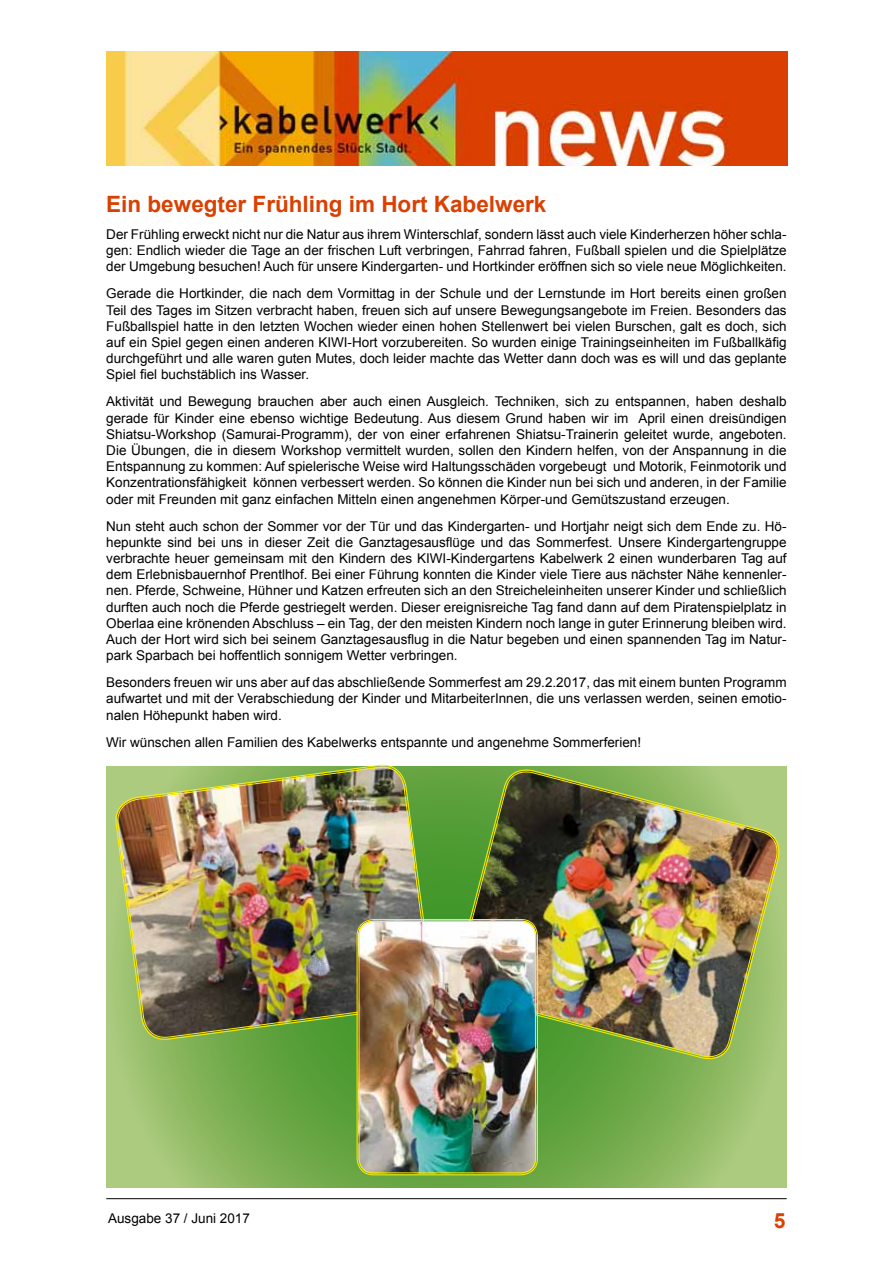
<style>
.page{position:relative;width:893px;height:1263px;background:#fff}
.page>*{position:absolute;margin:0;border:0;box-sizing:border-box;transform-origin:0 0}
.t1{font:700 22.5px "Arial";color:#da4000}
.t2{font:700 21px "Arial";color:#da4000}
.t3{font:13.5px/16.2px "Arial";color:#000;text-align:justify}
</style>
<div class="page">
<img style="left:106px;top:51px;width:681px;height:114px">
<hr style="left:106px;top:1198px;width:681px;height:1px;background:#000">
<svg style="left:106px;top:766px;width:681px;height:421px;background:#80b358"></svg>
<svg style="left:451px;top:766px;width:333px;height:297px;background:#86b65e"></svg>
<img style="left:454px;top:767px;width:327px;height:294px">
<svg style="left:113px;top:764px;width:322px;height:278px"></svg>
<img style="left:115px;top:765px;width:317px;height:275px">
<img style="left:358px;top:920px;width:178px;height:254px">
<div style="left:357px;top:919px;width:181px;height:256px;border:1px solid #ffed00;border-radius:16px"></div>
<div style="left:359px;top:921px;width:177px;height:252px;border:1px solid #ffed00;border-radius:14px"></div>
<h1 class="t1" style="left:106px;top:189px;width:442px">Ein bewegter Frühling im Hort Kabelwerk</h1>
<p class="t3" style="left:106px;top:226px;width:682px">Der Frühling erweckt nicht nur die Natur aus ihrem Winterschlaf, sondern lässt auch viele Kinderherzen höher schla&shy;gen: Endlich wieder die Tage an der frischen Luft verbringen, Fahrrad fahren, Fußball spielen und die Spielplätze der Umgebung besuchen! Auch für unsere Kindergarten- und Hortkinder eröffnen sich so viele neue Möglichkeiten.</p>
<p class="t3" style="left:106px;top:286px;width:682px">Gerade die Hortkinder, die nach dem Vormittag in der Schule und der Lernstunde im Hort bereits einen großen Teil des Tages im Sitzen verbracht haben, freuen sich auf unsere Bewegungsangebote im Freien. Besonders das Fußballspiel hatte in den letzten Wochen wieder einen hohen Stellenwert bei vielen Burschen, galt es doch, sich auf ein Spiel gegen einen anderen KIWI-Hort vorzubereiten. So wurden einige Trainingseinheiten im Fußballkäfig durchgeführt und alle waren guten Mutes, doch leider machte das Wetter dann doch was es will und das geplante Spiel fiel buchstäblich ins Wasser.</p>
<p class="t3" style="left:106px;top:394px;width:682px">Aktivität und Bewegung brauchen aber auch einen Ausgleich. Techniken, sich zu entspannen, haben deshalb gerade für Kinder eine ebenso wichtige Bedeutung. Aus diesem Grund haben wir im April einen dreisündigen Shiatsu-Workshop (Samurai-Programm), der von einer erfahrenen Shiatsu-Trainerin geleitet wurde, angeboten.<br>Die Übungen, die in diesem Workshop vermittelt wurden, sollen den Kindern helfen, von der Anspannung in die Entspannung zu kommen: Auf spielerische Weise wird Haltungsschäden vorgebeugt und Motorik, Feinmotorik und Konzentrationsfähigkeit können verbessert werden. So können die Kinder nun bei sich und anderen, in der Familie oder mit Freunden mit ganz einfachen Mitteln einen angenehmen Körper-und Gemütszustand erzeugen.</p>
<p class="t3" style="left:106px;top:518px;width:682px">Nun steht auch schon der Sommer vor der Tür und das Kindergarten- und Hortjahr neigt sich dem Ende zu. Hö&shy;hepunkte sind bei uns in dieser Zeit die Ganztagesausflüge und das Sommerfest. Unsere Kindergartengruppe verbrachte heuer gemeinsam mit den Kindern des KIWI-Kindergartens Kabelwerk 2 einen wunderbaren Tag auf dem Erlebnisbauernhof Prentlhof. Bei einer Führung konnten die Kinder viele Tiere aus nächster Nähe kennenler&shy;nen. Pferde, Schweine, Hühner und Katzen erfreuten sich an den Streicheleinheiten unserer Kinder und schließlich durften auch noch die Pferde gestriegelt werden. Dieser ereignisreiche Tag fand dann auf dem Piratenspielplatz in Oberlaa eine krönenden Abschluss – ein Tag, der den meisten Kindern noch lange in guter Erinnerung bleiben wird.<br>Auch der Hort wird sich bei seinem Ganztagesausflug in die Natur begeben und einen spannenden Tag im Natur&shy;park Sparbach bei hoffentlich sonnigem Wetter verbringen.</p>
<p class="t3" style="left:106px;top:674px;width:682px">Besonders freuen wir uns aber auf das abschließende Sommerfest am 29.2.2017, das mit einem bunten Programm aufwartet und mit der Verabschiedung der Kinder und MitarbeiterInnen, die uns verlassen werden, seinen emotio&shy;nalen Höhepunkt haben wird.</p>
<p class="t3" style="left:106px;top:734px;width:536px">Wir wünschen allen Familien des Kabelwerks entspannte und angenehme Sommerferien!</p>
<p class="t3" style="left:108px;top:1210px;width:143px">Ausgabe 37 / Juni 2017</p>
<h2 class="t2" style="left:774px;top:1207px;width:13px">5</h2>
</div>
